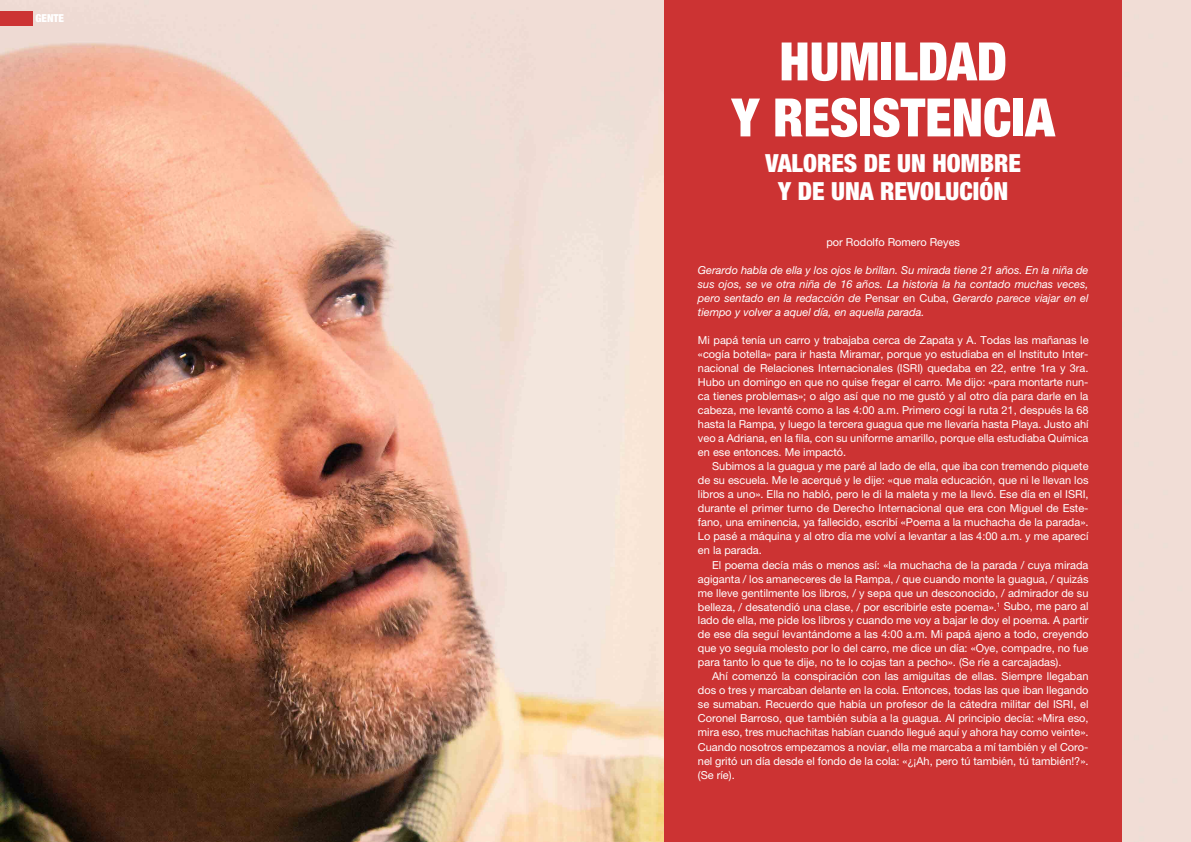
<style>
.page{position:relative;width:1191px;height:842px;background:#fff}
.page>*{position:absolute;margin:0;border:0;box-sizing:border-box;transform-origin:0 0}
.t1{font:900 condensed 53px/56px "Helvetica Neue LT Std";color:#fff;text-align:center}
.t2{font:900 condensed 25px/28px "Helvetica Neue LT Std";color:#fff;text-align:center}
.t3{font:11px/14px "Helvetica Neue LT Std";color:#fff;text-align:justify}
.t4{font:italic 11px/14px "Helvetica Neue LT Std";color:#fff;text-align:justify}
.t5{font:900 condensed 11px "Helvetica Neue LT Std";color:#fff}
.s1{font-style:normal}
</style>
<div class="page">
<img style="left:0;top:0;width:1191px;height:842px">
<div style="left:0;top:12px;width:33px;height:14px;background:#c33"></div>
<div style="left:664px;top:0;width:458px;height:842px;background:#c33"></div>
<p class="t5" style="left:35px;top:12px;width:30px">GENTE</p>
<h1 class="t1" style="left:731px;top:33px;width:325px">HUMILDAD<br>Y RESISTENCIA</h1>
<h2 class="t2" style="left:765px;top:149px;width:257px">VALORES DE UN HOMBRE<br>Y DE UNA REVOLUCIÓN</h2>
<p class="t3" style="left:826px;top:235px;width:135px">por Rodolfo Romero Reyes</p>
<p class="t4" style="left:698px;top:263px;width:392px">Gerardo habla de ella y los ojos le brillan. Su mirada tiene 21 años. En la niña de sus ojos, se ve otra niña de 16 años. La historia la ha contado muchas veces, pero sentado en la redacción de <span class="s1">Pensar en Cuba,</span> Gerardo parece viajar en el tiempo y volver a aquel día, en aquella parada.</p>
<p class="t3" style="left:698px;top:333px;width:392px">Mi papá tenía un carro y trabajaba cerca de Zapata y A. Todas las mañanas le «cogía botella» para ir hasta Miramar, porque yo estudiaba en el Instituto Inter&shy;nacional de Relaciones Internacionales (ISRI) quedaba en 22, entre 1ra y 3ra.<br>Hubo un domingo en que no quise fregar el carro. Me dijo: «para montarte nun&shy;ca tienes problemas»; o algo así que no me gustó y al otro día para darle en la cabeza, me levanté como a las 4:00 a.m. Primero cogí la ruta 21, después la 68 hasta la Rampa, y luego la tercera guagua que me llevaría hasta Playa. Justo ahí veo a Adriana, en la fila, con su uniforme amarillo, porque ella estudiaba Química en ese entonces. Me impactó.</p>
<p class="t3" style="left:698px;top:459px;width:392px;text-indent:14px">Subimos a la guagua y me paré al lado de ella, que iba con tremendo piquete de su escuela. Me le acerqué y le dije: «que mala educación, que ni le llevan los libros a uno». Ella no habló, pero le di la maleta y me la llevó. Ese día en el ISRI, durante el primer turno de Derecho Internacional que era con Miguel de Este&shy;fano, una eminencia, ya fallecido, escribí «Poema a la muchacha de la parada».<br>Lo pasé a máquina y al otro día me volví a levantar a las 4:00 a.m. y me aparecí en la parada.</p>
<p class="t3" style="left:698px;top:557px;width:392px;text-indent:14px">El poema decía más o menos así: «la muchacha de la parada / cuya mirada agiganta / los amaneceres de la Rampa, / que cuando monte la guagua, / quizás me lleve gentilmente los libros, / y sepa que un desconocido, / admirador de su belleza, / desatendió una clase, / por escribirle este poema».<sup>1</sup> Subo, me paro al lado de ella, me pide los libros y cuando me voy a bajar le doy el poema. A partir de ese día seguí levantándome a las 4:00 a.m. Mi papá ajeno a todo, creyendo que yo seguía molesto por lo del carro, me dice un día: «Oye, compadre, no fue para tanto lo que te dije, no te lo cojas tan a pecho». (Se ríe a carcajadas).</p>
<p class="t3" style="left:698px;top:669px;width:392px;text-indent:14px">Ahí comenzó la conspiración con las amiguitas de ellas. Siempre llegaban dos o tres y marcaban delante en la cola. Entonces, todas las que iban llegando se sumaban. Recuerdo que había un profesor de la cátedra militar del ISRI, el Coronel Barroso, que también subía a la guagua. Al principio decía: «Mira eso, mira eso, tres muchachitas habían cuando llegué aquí y ahora hay como veinte».<br>Cuando nosotros empezamos a noviar, ella me marcaba a mí también y el Coro&shy;nel gritó un día desde el fondo de la cola: «¿¡Ah, pero tú también, tú también!?». (Se ríe).</p>
</div>
